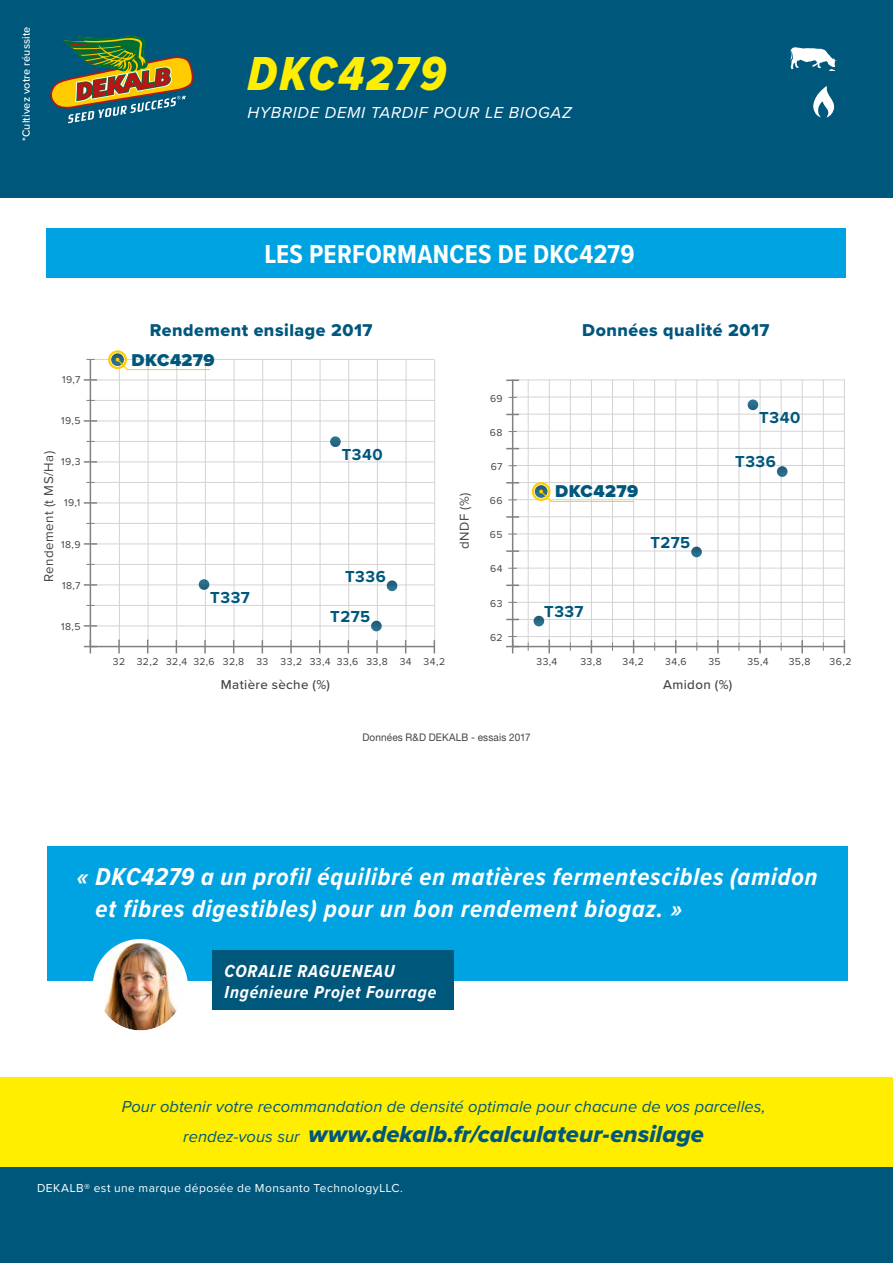
<style>
.page{position:relative;width:893px;height:1263px;background:#fff}
.page>*{position:absolute;margin:0;border:0;box-sizing:border-box;transform-origin:0 0}
.t1{font:49.5px "Proxima Nova Cond Extrabld It";letter-spacing:.045em;color:#fe0}
.t2{font:700 27px "Proxima Nova Cond";letter-spacing:.01em;color:#fff}
.t3{font:italic 700 25.35px/31.5px "Proxima Nova Cond";letter-spacing:.035em;color:#fff}
.t4{font:24px "Proxima Nova Extrabld It";letter-spacing:.005em;color:#00577c}
.t5{font:italic 700 18px/21.6px "Proxima Nova Cond";letter-spacing:.045em;color:#fff}
.t6{font:17.7px "Proxima Nova Extrabld";letter-spacing:.03em;color:#00577c}
.t7{font:900 17.7px "Proxima Nova";letter-spacing:.025em;color:#00577c}
.t8{font:italic 16.5px "Proxima Nova";letter-spacing:.005em;color:#00577c}
.t9{font:700 16.5px "Proxima Nova";letter-spacing:.035em;color:#00577c}
.t10{font:italic 16.5px "Proxima Nova";letter-spacing:.045em;color:#fff}
.t11{font:13.35px "Proxima Nova";letter-spacing:.035em;color:#454444}
.t12{font:500 13.35px "Proxima Nova";letter-spacing:.03em;color:#454444}
.t13{font:12px "Proxima Nova";letter-spacing:.035em;color:#fff}
.t14{font:500 10.95px "Proxima Nova";letter-spacing:.015em;color:#fff}
.t15{font:10.5px "Helvetica Neue LT Pro";letter-spacing:.015em;color:#454444;scale:.95 1}
.t16{font:10.35px "Proxima Nova";letter-spacing:.045em;color:#454444}
.s1{font-family:"Proxima Nova";font-style:italic;font-size:16.5px}
</style>
<div class="page">
<div style="left:0;top:0;width:893px;height:197px;background:#00577c"></div>
<svg style="left:50px;top:36px;width:143px;height:87px"></svg>
<svg style="left:790px;top:47px;width:46px;height:24px"></svg>
<svg style="left:813px;top:86px;width:21px;height:31px"></svg>
<div style="left:0;top:1167px;width:893px;height:96px;background:#00577c"></div>
<div style="left:0;top:1077px;width:893px;height:90px;background:#fe0"></div>
<svg style="left:89px;top:358px;width:347px;height:290px"></svg>
<hr style="left:119px;top:360px;width:1px;height:281px;background:#d5d4d4">
<svg style="left:84px;top:640px;width:13px;height:13px"></svg>
<svg style="left:376px;top:640px;width:2px;height:13px"></svg>
<svg style="left:290px;top:640px;width:2px;height:13px"></svg>
<svg style="left:319px;top:640px;width:1px;height:13px"></svg>
<svg style="left:405px;top:640px;width:1px;height:13px"></svg>
<svg style="left:434px;top:640px;width:1px;height:13px"></svg>
<svg style="left:348px;top:640px;width:1px;height:13px"></svg>
<svg style="left:262px;top:640px;width:1px;height:13px"></svg>
<svg style="left:233px;top:640px;width:1px;height:13px"></svg>
<svg style="left:204px;top:640px;width:2px;height:13px"></svg>
<svg style="left:176px;top:640px;width:1px;height:13px"></svg>
<svg style="left:147px;top:640px;width:1px;height:13px"></svg>
<svg style="left:118px;top:640px;width:2px;height:13px"></svg>
<svg style="left:84px;top:625px;width:13px;height:2px"></svg>
<svg style="left:84px;top:584px;width:13px;height:2px"></svg>
<svg style="left:84px;top:543px;width:13px;height:2px"></svg>
<svg style="left:84px;top:502px;width:13px;height:2px"></svg>
<svg style="left:84px;top:461px;width:13px;height:2px"></svg>
<svg style="left:84px;top:420px;width:13px;height:2px"></svg>
<svg style="left:84px;top:379px;width:13px;height:2px"></svg>
<svg style="left:511px;top:379px;width:335px;height:269px"></svg>
<hr style="left:549px;top:380px;width:1px;height:262px;background:#d5d4d4">
<hr style="left:528px;top:380px;width:1px;height:262px;background:#d5d4d4">
<hr style="left:512px;top:380px;width:332px;height:1px;background:#d5d4d4">
<svg style="left:717px;top:640px;width:2px;height:13px"></svg>
<svg style="left:759px;top:640px;width:2px;height:13px"></svg>
<svg style="left:844px;top:640px;width:1px;height:13px"></svg>
<svg style="left:801px;top:640px;width:2px;height:13px"></svg>
<svg style="left:675px;top:640px;width:1px;height:13px"></svg>
<svg style="left:633px;top:640px;width:1px;height:13px"></svg>
<svg style="left:591px;top:640px;width:1px;height:13px"></svg>
<svg style="left:548px;top:640px;width:2px;height:13px"></svg>
<svg style="left:506px;top:636px;width:13px;height:17px"></svg>
<svg style="left:506px;top:619px;width:13px;height:1px"></svg>
<svg style="left:506px;top:584px;width:13px;height:2px"></svg>
<svg style="left:506px;top:550px;width:13px;height:2px"></svg>
<svg style="left:506px;top:516px;width:13px;height:2px"></svg>
<svg style="left:506px;top:482px;width:13px;height:1px"></svg>
<svg style="left:506px;top:448px;width:13px;height:1px"></svg>
<svg style="left:506px;top:414px;width:13px;height:1px"></svg>
<svg style="left:506px;top:380px;width:13px;height:1px"></svg>
<div style="left:47px;top:228px;width:799px;height:49px;background:#00a3e2"></div>
<svg style="left:199px;top:579px;width:10px;height:11px"></svg>
<svg style="left:748px;top:399px;width:10px;height:11px"></svg>
<svg style="left:371px;top:621px;width:11px;height:10px"></svg>
<svg style="left:691px;top:547px;width:11px;height:10px"></svg>
<div style="left:108px;top:350px;width:19px;height:19px;border:2px solid #fc0;border-radius:50%"></div>
<svg style="left:111px;top:353px;width:100px;height:17px"></svg>
<svg style="left:330px;top:436px;width:11px;height:11px"></svg>
<div style="left:47px;top:846px;width:800px;height:134px;background:#00a3e2"></div>
<svg style="left:387px;top:580px;width:10px;height:11px"></svg>
<div style="left:532px;top:482px;width:19px;height:19px;border:2px solid #fc0;border-radius:50%"></div>
<svg style="left:535px;top:485px;width:99px;height:17px"></svg>
<svg style="left:534px;top:616px;width:10px;height:10px"></svg>
<svg style="left:777px;top:466px;width:10px;height:11px"></svg>
<div style="left:212px;top:950px;width:241px;height:60px;background:#00577c"></div>
<div style="left:95px;top:941px;width:91px;height:91px;background:#fff;border-radius:50%"></div>
<img style="left:104px;top:942px;width:80px;height:88px">
<div style="left:93px;top:939px;width:95px;height:95px;border:3px solid #fff;border-radius:50%"></div>
<p class="t14" style="left:18px;top:141px;width:116px;rotate:-90deg">*Cultivez votre réussite</p>
<h1 class="t1" style="left:247px;top:37px;width:200px">DKC4279</h1>
<h3 class="t10" style="left:247px;top:100px;width:326px">HYBRIDE DEMI TARDIF POUR LE BIOGAZ</h3>
<p class="t16" style="left:62px;top:375px;width:20px">19,7</p>
<p class="t16" style="left:61px;top:416px;width:21px">19,5</p>
<p class="t11" style="left:42px;top:582px;width:133px;rotate:-90deg">Rendement (t MS/Ha)</p>
<p class="t16" style="left:61px;top:457px;width:21px">19,3</p>
<p class="t16" style="left:64px;top:498px;width:18px">19,1</p>
<p class="t16" style="left:61px;top:539px;width:21px">18,9</p>
<p class="t16" style="left:62px;top:580px;width:20px">18,7</p>
<p class="t16" style="left:61px;top:622px;width:21px">18,5</p>
<h2 class="t2" style="left:264px;top:235px;width:372px">LES PERFORMANCES DE DKC4279</h2>
<h3 class="t6" style="left:150px;top:317px;width:224px">Rendement ensilage 2017</h3>
<h3 class="t6" style="left:582px;top:317px;width:189px">Données qualité 2017</h3>
<h3 class="t7" style="left:132px;top:346px;width:85px">DKC4279</h3>
<h3 class="t9" style="left:342px;top:447px;width:43px">T340</h3>
<h3 class="t9" style="left:210px;top:590px;width:41px">T337</h3>
<h3 class="t9" style="left:345px;top:569px;width:42px">T336</h3>
<h3 class="t9" style="left:330px;top:609px;width:41px">T275</h3>
<p class="t16" style="left:113px;top:657px;width:334px">32 32,2 32,4 32,6 32,8 33 33,2 33,4 33,6 33,8 34 34,2</p>
<p class="t12" style="left:221px;top:674px;width:111px">Matière sèche (%)</p>
<p class="t11" style="left:458px;top:549px;width:58px;rotate:-90deg">dNDF (%)</p>
<p class="t16" style="left:490px;top:394px;width:14px">69</p>
<p class="t16" style="left:490px;top:428px;width:14px">68</p>
<p class="t16" style="left:491px;top:462px;width:13px">67</p>
<p class="t16" style="left:490px;top:496px;width:14px">66</p>
<p class="t16" style="left:490px;top:530px;width:14px">65</p>
<p class="t16" style="left:490px;top:564px;width:14px">64</p>
<p class="t16" style="left:490px;top:598px;width:14px">63</p>
<p class="t16" style="left:490px;top:632px;width:14px">62</p>
<h3 class="t9" style="left:759px;top:410px;width:43px">T340</h3>
<h3 class="t7" style="left:555px;top:478px;width:85px">DKC4279</h3>
<h3 class="t9" style="left:650px;top:535px;width:41px">T275</h3>
<h3 class="t9" style="left:544px;top:604px;width:41px">T337</h3>
<h3 class="t9" style="left:735px;top:454px;width:42px">T336</h3>
<p class="t16" style="left:536px;top:657px;width:22px">33,4</p>
<p class="t16" style="left:580px;top:657px;width:23px">33,8</p>
<p class="t16" style="left:622px;top:657px;width:23px">34,2</p>
<p class="t16" style="left:665px;top:657px;width:23px">34,6</p>
<p class="t16" style="left:708px;top:657px;width:14px">35</p>
<p class="t16" style="left:747px;top:657px;width:23px">35,4</p>
<p class="t16" style="left:789px;top:657px;width:23px">35,8</p>
<p class="t16" style="left:830px;top:657px;width:23px">36,2</p>
<p class="t12" style="left:663px;top:674px;width:71px">Amidon (%)</p>
<p class="t15" style="left:362px;top:731px;width:179px">Données R&amp;D DEKALB - essais 2017</p>
<h3 class="t3" style="left:96px;top:860px;width:723px;text-indent:-19px">« DKC4279 a un profil équilibré en matières fermentescibles (amidon et fibres digestibles) pour un bon rendement biogaz. »</h3>
<h3 class="t5" style="left:225px;top:959px;width:213px">CORALIE RAGUENEAU<br>Ingénieure Projet Fourrage</h3>
<h3 class="t8" style="left:122px;top:1094px;width:645px">Pour obtenir votre recommandation de densité optimale pour chacune de vos parcelles,</h3>
<h3 class="t4" style="left:183px;top:1116px;width:522px"><span class="s1">rendez-vous sur</span> www.dekalb.fr/calculateur-ensilage</h3>
<p class="t13" style="left:37px;top:1183px;width:368px">DEKALB® est une marque déposée de Monsanto TechnologyLLC.</p>
</div>
